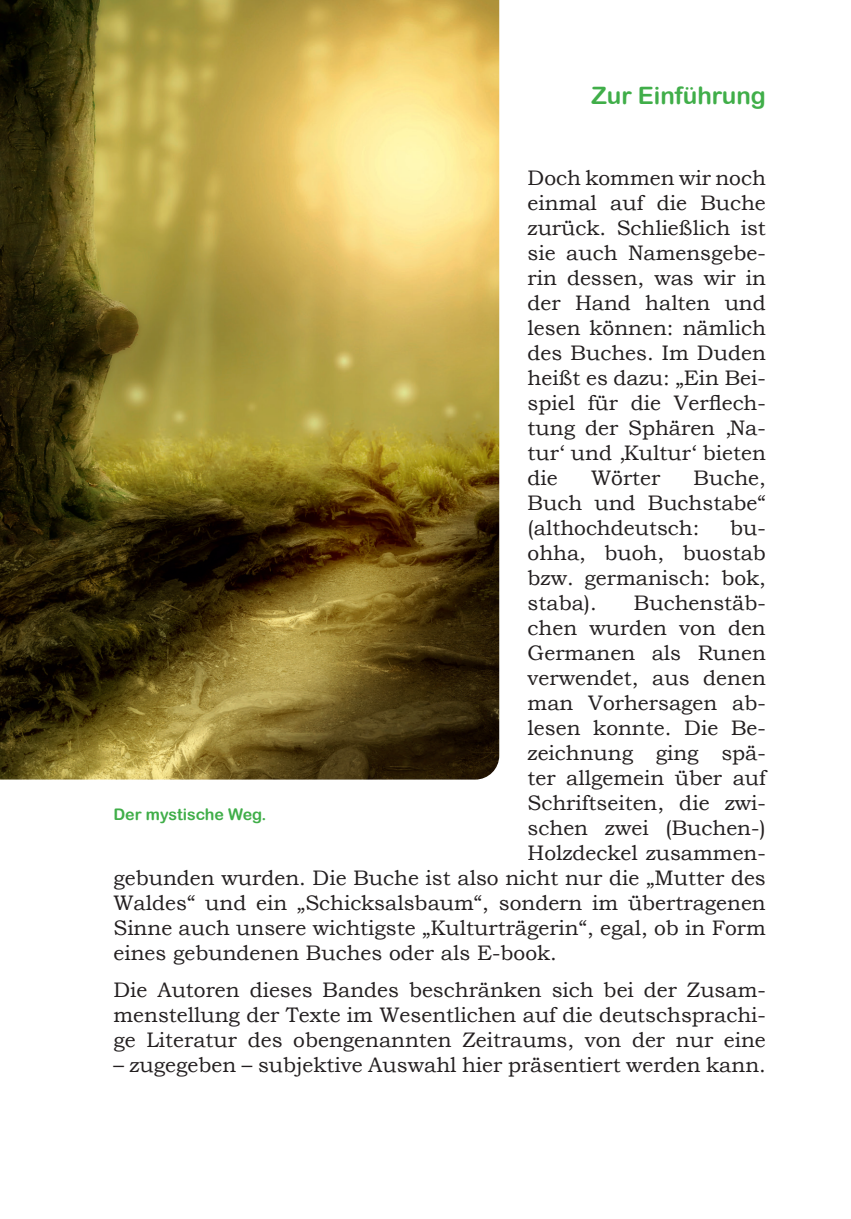
<style>
.page{position:relative;width:851px;height:1219px;background:#fff}
.page>*{position:absolute;margin:0;border:0;box-sizing:border-box;transform-origin:0 0}
.t1{font:24px "Arial Rounded MT Bold";color:#40ae49}
.Fließtext{font:21px/25px "Bookman Old Style";color:#231f20;text-align:justify}
.Bildlegende{font:16px "Arial Rounded MT Bold";color:#40ae49}
</style>
<div class="page">
<img style="left:0;top:0;width:499px;height:780px">
<p class="t1" style="left:591px;top:81px;width:176px">Zur Einführung</p>
<p class="Fließtext" style="left:527px;top:166px;width:240px">Doch kommen wir noch einmal auf die Buche zurück. Schließlich ist sie auch Namensgebe&shy;rin dessen, was wir in der Hand halten und lesen können: nämlich des Buches. Im Duden heißt es dazu: „Ein Bei&shy;spiel für die Verflech&shy;tung der Sphären ‚Na&shy;tur‘ und ‚Kultur‘ bieten die</p>
<p class="Fließtext" style="left:527px;top:466px;width:240px;text-indent:166px">Buche, Buch und Buchstabe“ (althochdeutsch:</p>
<p class="Fließtext" style="left:591px;top:466px;width:71px">Wörter</p>
<p class="Fließtext" style="left:527px;top:516px;width:240px;text-align:right">bu-<br>ohha, buoh, buostab</p>
<p class="Fließtext" style="left:527px;top:566px;width:240px">bzw. germanisch: bok, staba).</p>
<p class="Fließtext" style="left:633px;top:591px;width:133px">Buchenstäb-</p>
<p class="Fließtext" style="left:527px;top:616px;width:240px">chen wurden von den</p>
<p class="Fließtext" style="left:527px;top:641px;width:240px">Germanen als Runen</p>
<p class="Fließtext" style="left:527px;top:666px;width:240px">verwendet, aus denen</p>
<p class="Fließtext" style="left:527px;top:691px;width:240px">man Vorhersagen ab-</p>
<p class="Fließtext" style="left:527px;top:716px;width:240px">lesen konnte. Die Be-</p>
<p class="Fließtext" style="left:527px;top:741px;width:240px">zeichnung ging spä-</p>
<p class="Fließtext" style="left:527px;top:766px;width:240px">ter allgemein über auf</p>
<p class="Fließtext" style="left:527px;top:791px;width:240px">Schriftseiten, die zwi-</p>
<p class="Fließtext" style="left:527px;top:816px;width:240px">schen zwei (Buchen-)</p>
<p class="Fließtext" style="left:527px;top:841px;width:240px">Holzdeckel zusammen-</p>
<p class="Fließtext" style="left:113px;top:866px;width:653px">gebunden wurden. Die Buche ist also nicht nur die „Mutter des</p>
<p class="Fließtext" style="left:113px;top:891px;width:653px">Waldes“ und ein „Schicksalsbaum“, sondern im übertragenen</p>
<p class="Fließtext" style="left:113px;top:916px;width:653px">Sinne auch unsere wichtigste „Kulturträgerin“, egal, ob in Form</p>
<p class="Fließtext" style="left:113px;top:941px;width:445px">eines gebundenen Buches oder als E-book.</p>
<p class="Fließtext" style="left:113px;top:977px;width:653px">Die Autoren dieses Bandes beschränken sich bei der Zusam&shy;menstellung der Texte im Wesentlichen auf die deutschsprachi&shy;ge Literatur des obengenannten Zeitraums, von der nur eine</p>
<p class="Fließtext" style="left:113px;top:1052px;width:653px">– zugegeben – subjektive Auswahl hier präsentiert werden kann.</p>
<p class="Bildlegende" style="left:113px;top:804px;width:154px">Der mystische Weg.</p>
</div>
